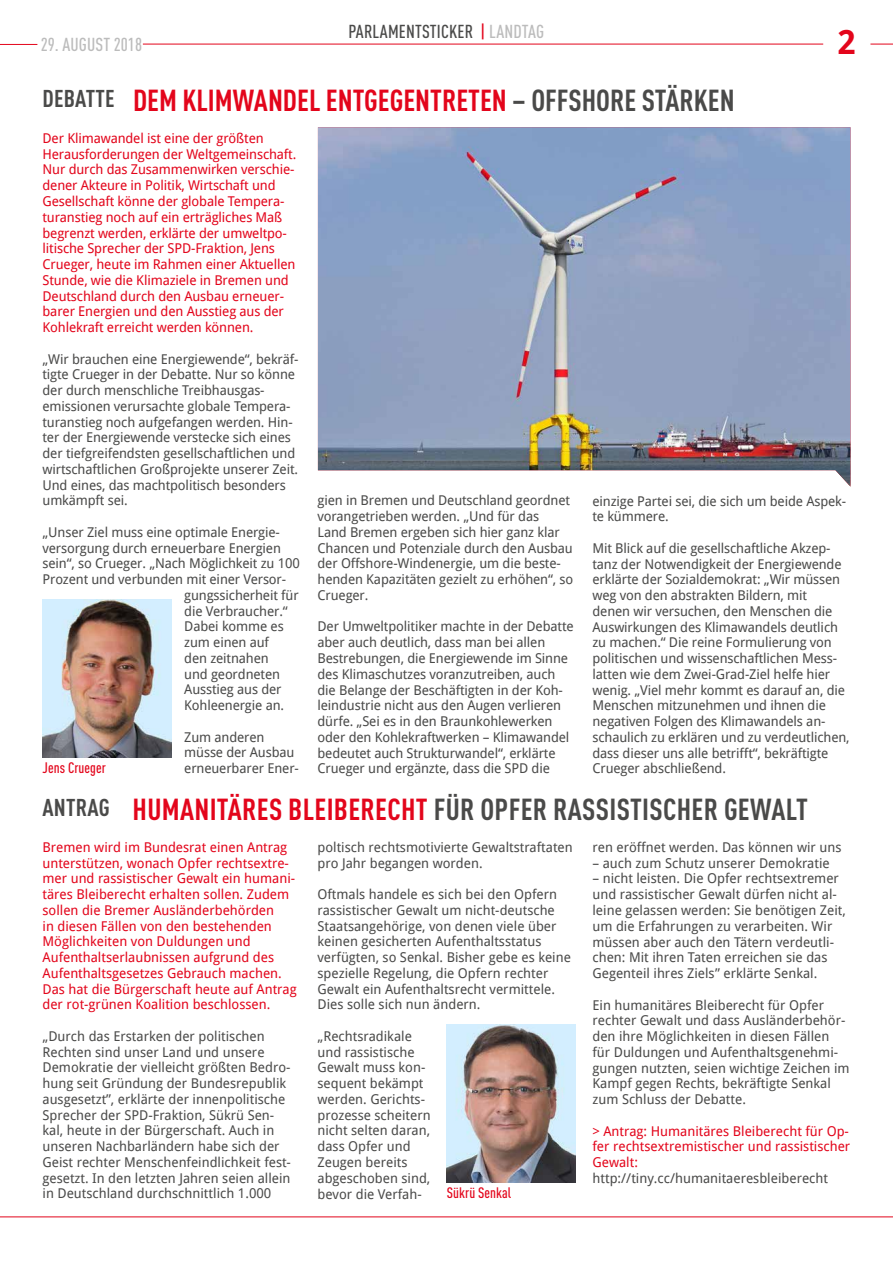
<style>
.page{position:relative;width:893px;height:1263px;background:#fff}
.page>*{position:absolute;margin:0;border:0;box-sizing:border-box;transform-origin:0 0}
.t1{font:700 33px "Droid Sans Pro";color:#e3051b}
.t2{font:700 condensed 30px "DINOT";letter-spacing:.01em;color:#4a4a49}
.t3{font:700 condensed 30px "DINOT";color:#e3051b}
.t4{font:500 condensed 18.6px "DINOT";letter-spacing:.01em;color:#4a4a49}
.t5{font:500 condensed 18.6px "DINOT";letter-spacing:.005em;color:#bcbcbc}
.t6{font:500 condensed 15px "DINOT";letter-spacing:.005em;color:#e3051b}
.t7{font:13.5px/15.8px "Droid Sans Pro";letter-spacing:-.01em;color:#4a4a49}
.t8{font:13.5px/15.8px "Droid Sans Pro";letter-spacing:-.01em;color:#e3051b}
.s1{color:#e3051b}
.s2{color:#bcbcbc}
.s3{font-size:24px;color:#4a4a49}
.s4{color:#4a4a49}
.s5{font-size:24px}
</style>
<div class="page">
<hr style="left:0;top:1216px;width:893px;height:1px;background:#e3051b">
<hr style="left:143px;top:44px;width:680px;height:1px;background:#e3051b">
<hr style="left:0;top:44px;width:37px;height:1px;background:#e3051b">
<svg style="left:870px;top:44px;width:23px;height:1px"></svg>
<img style="left:447px;top:1025px;width:129px;height:157px">
<img style="left:43px;top:600px;width:128px;height:158px">
<img style="left:318px;top:127px;width:532px;height:359px">
<h3 class="t4" style="left:349px;top:20px;width:197px">PARLAMENTSTICKER <span class="s1">|</span> <span class="s2">LANDTAG</span></h3>
<h3 class="t5" style="left:41px;top:34px;width:103px">29. AUGUST 2018</h3>
<h1 class="t1" style="left:837px;top:19px;width:20px">2</h1>
<h2 class="t3" style="left:43px;top:83px;width:694px"><span class="s3">DEBATTE</span> DEM KLIMWANDEL ENTGEGENTRETEN <span class="s4">– OFFSHORE STÄRKEN</span></h2>
<p class="t8" style="left:43px;top:130px;width:255px">Der Klimawandel ist eine der größten Herausforderungen der Weltgemeinschaft.<br>Nur durch das Zusammenwirken verschie&shy;dener Akteure in Politik, Wirtschaft und Gesellschaft könne der globale Tempera&shy;turanstieg noch auf ein erträgliches Maß begrenzt werden, erklärte der umweltpo&shy;litische Sprecher der SPD-Fraktion, Jens Crueger, heute im Rahmen einer Aktuellen Stunde, wie die Klimaziele in Bremen und Deutschland durch den Ausbau erneuer&shy;barer Energien und den Ausstieg aus der Kohlekraft erreicht werden können.</p>
<p class="t7" style="left:43px;top:350px;width:257px">„Wir brauchen eine Energiewende“, bekräf&shy;tigte Crueger in der Debatte. Nur so könne der durch menschliche Treibhausgas&shy;emissionen verursachte globale Tempera&shy;turanstieg noch aufgefangen werden. Hin&shy;ter der Energiewende verstecke sich eines der tiefgreifendsten gesellschaftlichen und wirtschaftlichen Großprojekte unserer Zeit.<br>Und eines, das machtpolitisch besonders umkämpft sei.</p>
<p class="t7" style="left:43px;top:524px;width:239px">„Unser Ziel muss eine optimale Energie-</p>
<p class="t7" style="left:43px;top:539px;width:240px">versorgung durch erneuerbare Energien</p>
<p class="t7" style="left:43px;top:555px;width:259px">sein“, so Crueger. „Nach Möglichkeit zu 100</p>
<p class="t7" style="left:43px;top:571px;width:245px">Prozent und verbunden mit einer Versor-</p>
<p class="t7" style="left:184px;top:587px;width:116px">gungssicherheit für</p>
<p class="t7" style="left:184px;top:602px;width:105px">die Verbraucher.“</p>
<p class="t7" style="left:184px;top:618px;width:101px">Dabei komme es</p>
<p class="t7" style="left:184px;top:634px;width:86px">zum einen auf</p>
<p class="t7" style="left:184px;top:650px;width:86px">den zeitnahen</p>
<p class="t7" style="left:184px;top:665px;width:97px">und geordneten</p>
<p class="t7" style="left:184px;top:681px;width:99px">Ausstieg aus der</p>
<p class="t7" style="left:184px;top:697px;width:101px">Kohleenergie an.</p>
<p class="t7" style="left:184px;top:728px;width:116px">Zum anderen müsse der Ausbau erneuerbarer Ener-</p>
<p class="t7" style="left:317px;top:492px;width:257px">gien in Bremen und Deutschland geordnet vorangetrieben werden. „Und für das<br>Land Bremen ergeben sich hier ganz klar Chancen und Potenziale durch den Ausbau der Offshore-Windenergie, um die beste&shy;henden Kapazitäten gezielt zu erhöhen“, so Crueger.</p>
<p class="t7" style="left:317px;top:618px;width:258px">Der Umweltpolitiker machte in der Debatte aber auch deutlich, dass man bei allen Bestrebungen, die Energiewende im Sinne des Klimaschutzes voranzutreiben, auch die Belange der Beschäftigten in der Koh&shy;leindustrie nicht aus den Augen verlieren dürfe. „Sei es in den Braunkohlewerken oder den Kohlekraftwerken – Klimawandel bedeutet auch Strukturwandel“, erklärte Crueger und ergänzte, dass die SPD die</p>
<p class="t7" style="left:592px;top:492px;width:255px">einzige Partei sei, die sich um beide Aspek&shy;te kümmere.</p>
<p class="t7" style="left:592px;top:540px;width:259px">Mit Blick auf die gesellschaftliche Akzep&shy;tanz der Notwendigkeit der Energiewende erklärte der Sozialdemokrat: „Wir müssen weg von den abstrakten Bildern, mit<br>denen wir versuchen, den Menschen die Auswirkungen des Klimawandels deutlich zu machen.“ Die reine Formulierung von politischen und wissenschaftlichen Mess&shy;latten wie dem Zwei-Grad-Ziel helfe hier wenig. „Viel mehr kommt es darauf an, die Menschen mitzunehmen und ihnen die negativen Folgen des Klimawandels an&shy;schaulich zu erklären und zu verdeutlichen, dass dieser uns alle betrifft“, bekräftigte</p>
<p class="t6" style="left:43px;top:759px;width:65px">Jens Crueger</p>
<p class="t7" style="left:592px;top:760px;width:135px">Crueger abschließend.</p>
<h2 class="t2" style="left:43px;top:791px;width:767px"><span class="s5">ANTRAG</span> <span class="s1">HUMANITÄRES BLEIBERECHT</span> FÜR OPFER RASSISTISCHER GEWALT</h2>
<p class="t8" style="left:43px;top:839px;width:256px">Bremen wird im Bundesrat einen Antrag unterstützen, wonach Opfer rechtsextre&shy;mer und rassistischer Gewalt ein humani&shy;täres Bleiberecht erhalten sollen. Zudem sollen die Bremer Ausländerbehörden<br>in diesen Fällen von den bestehenden Möglichkeiten von Duldungen und Aufenthaltserlaubnissen aufgrund des Aufenthaltsgesetzes Gebrauch machen.<br>Das hat die Bürgerschaft heute auf Antrag der rot-grünen Koalition beschlossen.</p>
<p class="t7" style="left:43px;top:1028px;width:250px">„Durch das Erstarken der politischen Rechten sind unser Land und unsere Demokratie der vielleicht größten Bedro&shy;hung seit Gründung der Bundesrepublik ausgesetzt”, erklärte der innenpolitische Sprecher der SPD-Fraktion, Sükrü Sen&shy;kal, heute in der Bürgerschaft. Auch in unseren Nachbarländern habe sich der Geist rechter Menschenfeindlichkeit fest&shy;gesetzt. In den letzten Jahren seien allein in Deutschland durchschnittlich 1.000</p>
<p class="t7" style="left:592px;top:839px;width:251px">ren eröffnet werden. Das können wir uns</p>
<p class="t7" style="left:592px;top:854px;width:239px">– auch zum Schutz unserer Demokratie</p>
<p class="t7" style="left:592px;top:870px;width:255px">– nicht leisten. Die Opfer rechtsextremer und rassistischer Gewalt dürfen nicht al&shy;leine gelassen werden: Sie benötigen Zeit, um die Erfahrungen zu verarbeiten. Wir müssen aber auch den Tätern verdeutli&shy;chen: Mit ihren Taten erreichen sie das Gegenteil ihres Ziels” erklärte Senkal.</p>
<p class="t7" style="left:592px;top:996px;width:259px">Ein humanitäres Bleiberecht für Opfer rechter Gewalt und dass Ausländerbehör&shy;den ihre Möglichkeiten in diesen Fällen für Duldungen und Aufenthaltsgenehmi&shy;gungen nutzten, seien wichtige Zeichen im Kampf gegen Rechts, bekräftigte Senkal zum Schluss der Debatte.</p>
<p class="t8" style="left:592px;top:1122px;width:259px;text-align:justify">&gt; Antrag: Humanitäres Bleiberecht für Op&shy;fer rechtsextremistischer und rassistischer Gewalt:</p>
<p class="t7" style="left:592px;top:1170px;width:237px">http://tiny.cc/humanitaeresbleiberecht</p>
<p class="t7" style="left:317px;top:839px;width:257px">poltisch rechtsmotivierte Gewaltstraftaten pro Jahr begangen worden.</p>
<p class="t7" style="left:317px;top:886px;width:255px">Oftmals handele es sich bei den Opfern rassistischer Gewalt um nicht-deutsche Staatsangehörige, von denen viele über keinen gesicherten Aufenthaltsstatus verfügten, so Senkal. Bisher gebe es keine spezielle Regelung, die Opfern rechter Gewalt ein Aufenthaltsrecht vermittele.<br>Dies solle sich nun ändern.</p>
<p class="t7" style="left:317px;top:1028px;width:115px">„Rechtsradikale und rassistische<br>Gewalt muss kon&shy;sequent bekämpt werden. Gerichts&shy;prozesse scheitern nicht selten daran, dass Opfer und<br>Zeugen bereits abgeschoben sind, bevor die Verfah-</p>
<p class="t6" style="left:447px;top:1184px;width:66px">Sükrü Senkal</p>
</div>
